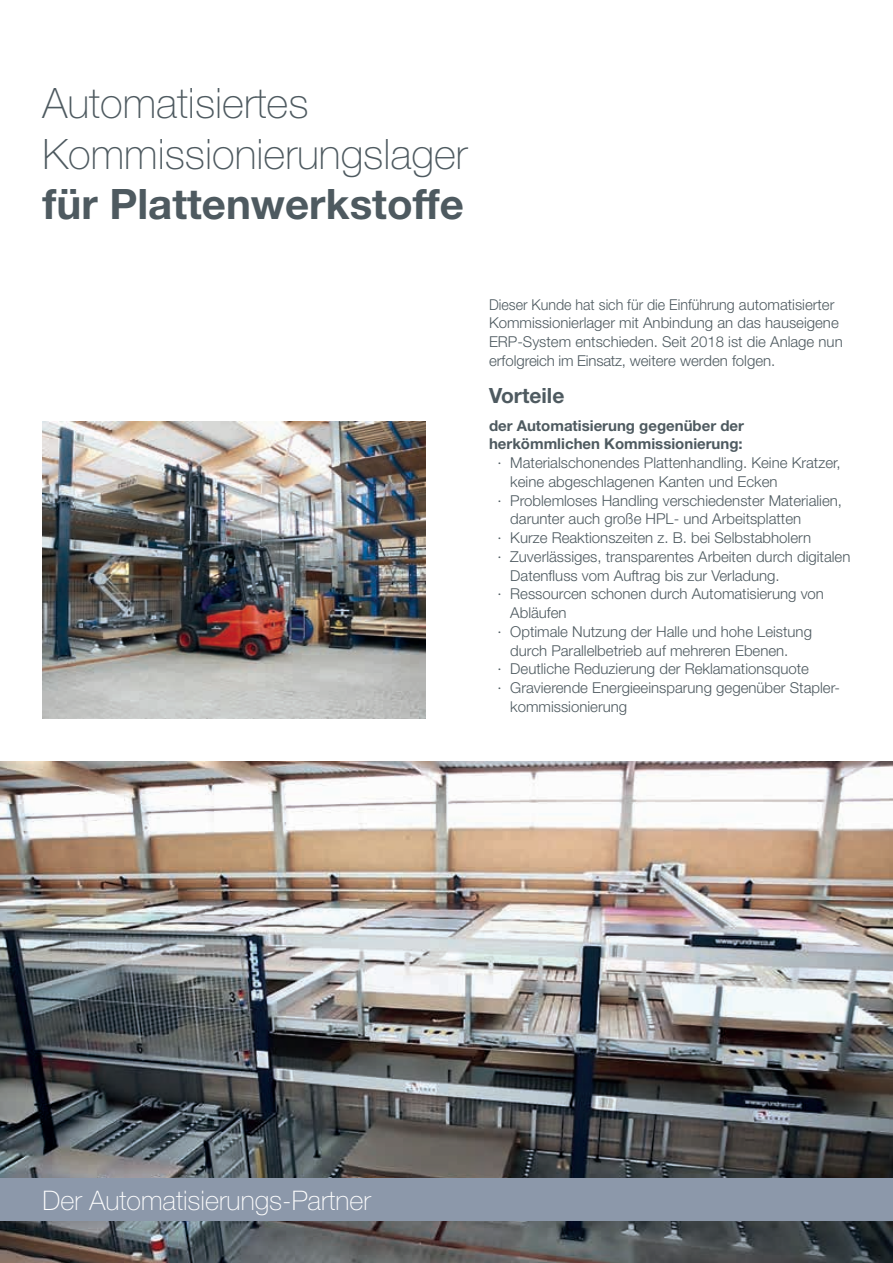
<style>
.page{position:relative;width:893px;height:1263px;background:#fff}
.page>*{position:absolute;margin:0;border:0;box-sizing:border-box;transform-origin:0 0}
.t1{font:100 42px/50.4px "Helvetica Neue";color:#4e5a60}
.t2{font:700 42px "Helvetica Neue";color:#4e5a60}
.t3{font:100 27px "Helvetica Neue";color:#fff}
.t4{font:700 21px "Helvetica Neue";color:#4e5a60}
.t5{font:300 15px "Helvetica Neue";color:#4e5a60}
.t6{font:300 15px/18.8px "Helvetica Neue";color:#4e5a60;scale:.95 1}
.t7{font:700 15px/18.8px "Helvetica Neue";color:#4e5a60}
</style>
<div class="page">
<img style="left:0;top:761px;width:893px;height:502px">
<div style="left:0;top:1178px;width:893px;height:42px;background:#8c98aa"></div>
<img style="left:43px;top:421px;width:382px;height:298px">
<h1 class="t1" style="left:43px;top:78px;width:426px">Automatisiertes<br>Kommissionierungslager</h1>
<h1 class="t2" style="left:43px;top:178px;width:423px">für Plattenwerkstoffe</h1>
<p class="t6" style="left:489px;top:294px;width:374px">Dieser Kunde hat sich für die Einführung automatisierter Kommissionierlager mit Anbindung an das hauseigene ERP-System entschieden. Seit 2018 ist die Anlage nun erfolgreich im Einsatz, weitere werden folgen.</p>
<h3 class="t4" style="left:489px;top:383px;width:77px">Vorteile</h3>
<p class="t7" style="left:489px;top:415px;width:256px">der Automatisierung gegenüber der herkömmlichen Kommissionierung:</p>
<p class="t5" style="left:497px;top:453px;width:345px">· Materialschonendes Plattenhandling. Keine Kratzer,</p>
<p class="t5" style="left:510px;top:472px;width:269px">keine abgeschlagenen Kanten und Ecken</p>
<p class="t5" style="left:497px;top:491px;width:346px">· Problemloses Handling verschiedenster Materialien,</p>
<p class="t5" style="left:510px;top:510px;width:292px">darunter auch große HPL- und Arbeitsplatten</p>
<p class="t5" style="left:497px;top:528px;width:315px">· Kurze Reaktionszeiten z. B. bei Selbstabholern</p>
<p class="t5" style="left:497px;top:547px;width:354px">· Zuverlässiges, transparentes Arbeiten durch digitalen</p>
<p class="t5" style="left:510px;top:566px;width:271px">Datenfluss vom Auftrag bis zur Verladung.</p>
<p class="t5" style="left:497px;top:585px;width:328px">· Ressourcen schonen durch Automatisierung von</p>
<p class="t5" style="left:510px;top:603px;width:58px">Abläufen</p>
<p class="t5" style="left:497px;top:622px;width:316px">· Optimale Nutzung der Halle und hohe Leistung</p>
<p class="t5" style="left:510px;top:641px;width:280px">durch Parallelbetrieb auf mehreren Ebenen.</p>
<p class="t5" style="left:497px;top:660px;width:313px">· Deutliche Reduzierung der Reklamationsquote</p>
<p class="t5" style="left:497px;top:678px;width:344px">· Gravierende Energieeinsparung gegenüber Stapler-</p>
<p class="t5" style="left:510px;top:697px;width:118px">kommissionierung</p>
<h2 class="t3" style="left:43px;top:1185px;width:330px">Der Automatisierungs-Partner</h2>
</div>
